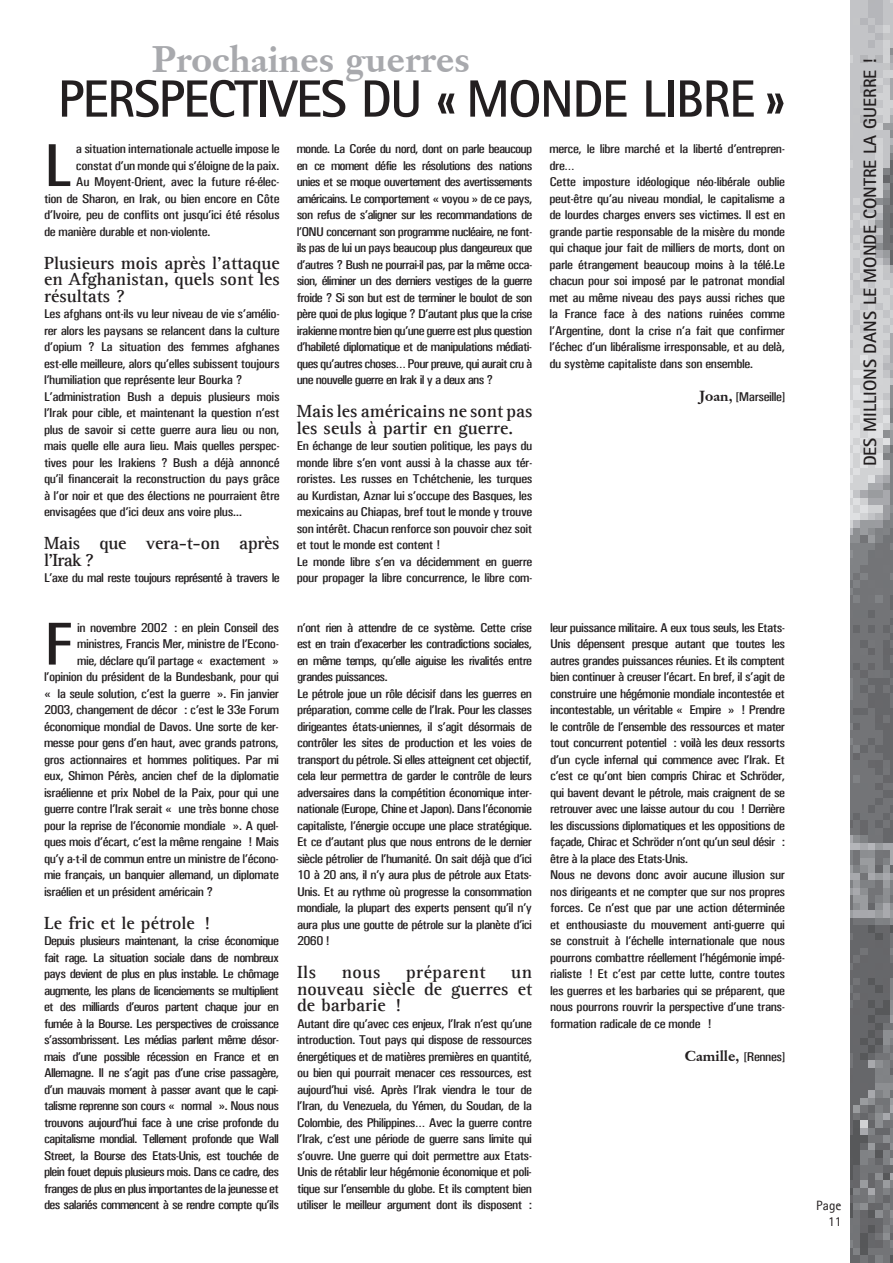
<style>
.page{position:relative;width:893px;height:1263px;background:#fff}
.page>*{position:absolute;margin:0;border:0;box-sizing:border-box;transform-origin:0 0}
.t1{font:60.75px "Univers Condensed";color:#231f20;scale:1.2 1}
.t2{font:700 52.5px "Rotis Sans Serif";letter-spacing:-.03em;color:#231f20}
.t3{font:700 36px "Janson S Si";color:#a8a9ad}
.t4{font:700 18px/16.5px "Rotis Serif";color:#231f20;text-align:justify}
.t5{font:700 18px "Rotis Sans Serif";color:#231f20}
.t6{font:700 14.25px "Janson S Si";color:#231f20}
.t7{font:13.5px/16.2px "Rotis Sans Serif";color:#231f20;text-align:right}
.t8{font:12.75px/16.5px "Univers Condensed";letter-spacing:-.035em;color:#231f20;scale:1.2 1}
.s1{font-family:"Janson S Si";font-weight:700;font-size:14.25px}
.s2{font-family:"Univers Condensed";font-weight:400;font-size:12.75px}
</style>
<div class="page">
<img style="left:851px;top:0;width:42px;height:1263px">
<h3 class="t3" style="left:152px;top:36px;width:319px">Prochaines guerres</h3>
<h2 class="t2" style="left:58px;top:66px;width:729px">PERSPECTIVES DU « MONDE LIBRE »</h2>
<h1 class="t1" style="left:44px;top:130px;width:25px">L</h1>
<p class="t8" style="left:76px;top:140px;width:171px">a situation internationale actuelle impose le</p>
<p class="t8" style="left:76px;top:157px;width:171px">constat d’un monde qui s’éloigne de la paix.</p>
<p class="t8" style="left:76px;top:173px;width:171px">Au Moyent-Orient, avec la future ré-élec-</p>
<p class="t8" style="left:44px;top:190px;width:198px">tion de Sharon, en Irak, ou bien encore en Côte</p>
<p class="t8" style="left:44px;top:206px;width:198px">d’Ivoire, peu de conflits ont jusqu’ici été résolus</p>
<p class="t8" style="left:44px;top:223px;width:140px">de manière durable et non-violente.</p>
<h3 class="t4" style="left:44px;top:255px;width:237px">Plusieurs mois après l’attaque en Afghanistan, quels sont les résultats ?</h3>
<p class="t8" style="left:44px;top:305px;width:198px">Les afghans ont-ils vu leur niveau de vie s’amélio&shy;rer alors les paysans se relancent dans la culture d’opium ? La situation des femmes afghanes est-elle meilleure, alors qu’elles subissent toujours l’humiliation que représente leur Bourka ?<br>L’administration Bush a depuis plusieurs mois l’Irak pour cible, et maintenant la question n’est plus de savoir si cette guerre aura lieu ou non, mais quelle elle aura lieu. Mais quelles perspec&shy;tives pour les Irakiens ? Bush a déjà annoncé qu’il financerait la reconstruction du pays grâce à l’or noir et que des élections ne pourraient être envisagées que d’ici deux ans voire plus...</p>
<h3 class="t4" style="left:44px;top:535px;width:237px">Mais que vera-t-on après l’Irak ?</h3>
<p class="t8" style="left:44px;top:569px;width:198px">L’axe du mal reste toujours représenté à travers le</p>
<h1 class="t1" style="left:44px;top:608px;width:26px">F</h1>
<p class="t8" style="left:77px;top:619px;width:170px">in novembre 2002 : en plein Conseil des</p>
<p class="t8" style="left:77px;top:635px;width:170px">ministres, Francis Mer, ministre de l’Econo-</p>
<p class="t8" style="left:77px;top:652px;width:170px">mie, déclare qu’il partage « exactement »</p>
<p class="t8" style="left:44px;top:668px;width:197px">l’opinion du président de la Bundesbank, pour qui</p>
<p class="t8" style="left:44px;top:685px;width:197px">« la seule solution, c’est la guerre ». Fin janvier</p>
<p class="t8" style="left:44px;top:701px;width:197px">2003, changement de décor : c’est le 33e Forum</p>
<p class="t8" style="left:44px;top:718px;width:197px">économique mondial de Davos. Une sorte de ker-</p>
<p class="t8" style="left:44px;top:734px;width:197px">messe pour gens d’en haut, avec grands patrons,</p>
<p class="t8" style="left:44px;top:751px;width:197px">gros actionnaires et hommes politiques. Par mi</p>
<p class="t8" style="left:44px;top:767px;width:197px">eux, Shimon Pérès, ancien chef de la diplomatie</p>
<p class="t8" style="left:44px;top:784px;width:197px">israélienne et prix Nobel de la Paix, pour qui une</p>
<p class="t8" style="left:44px;top:800px;width:197px">guerre contre l’Irak serait « une très bonne chose</p>
<p class="t8" style="left:44px;top:817px;width:197px">pour la reprise de l’économie mondiale ». A quel-</p>
<p class="t8" style="left:44px;top:833px;width:197px">ques mois d’écart, c’est la même rengaine ! Mais</p>
<p class="t8" style="left:44px;top:850px;width:197px">qu’y a-t-il de commun entre un ministre de l’écono-</p>
<p class="t8" style="left:44px;top:866px;width:197px">mie français, un banquier allemand, un diplomate</p>
<p class="t8" style="left:44px;top:883px;width:142px">israélien et un président américain ?</p>
<h3 class="t4" style="left:44px;top:915px;width:167px">Le fric et le pétrole !</h3>
<p class="t8" style="left:44px;top:932px;width:197px;text-align:justify">Depuis plusieurs maintenant, la crise économique fait rage. La situation sociale dans de nombreux pays devient de plus en plus instable. Le chômage augmente, les plans de licenciements se multiplient et des milliards d’euros partent chaque jour en fumée à la Bourse. Les perspectives de croissance s’assombrissent. Les médias parlent même désor&shy;mais d’une possible récession en France et en Allemagne. Il ne s’agit pas d’une crise passagère, d’un mauvais moment à passer avant que le capi&shy;talisme reprenne son cours « normal ». Nous nous trouvons aujourd’hui face à une crise profonde du capitalisme mondial. Tellement profonde que Wall Street, la Bourse des Etats-Unis, est touchée de plein fouet depuis plusieurs mois. Dans ce cadre, des franges de plus en plus importantes de la jeunesse et des salariés commencent à se rendre compte qu’ils</p>
<p class="t8" style="left:297px;top:140px;width:198px;text-align:justify">monde. La Corée du nord, dont on parle beaucoup en ce moment défie les résolutions des nations unies et se moque ouvertement des avertissements américains. Le comportement « voyou » de ce pays, son refus de s’aligner sur les recommandations de l’ONU concernant son programme nucléaire, ne font&shy;ils pas de lui un pays beaucoup plus dangeureux que d’autres ? Bush ne pourrai-il pas, par la même occa&shy;sion, éliminer un des derniers vestiges de la guerre froide ? Si son but est de terminer le boulot de son père quoi de plus logique ? D’autant plus que la crise irakienne montre bien qu’une guerre est plus question d’habileté diplomatique et de manipulations médiati&shy;ques qu’autres choses… Pour preuve, qui aurait cru à une nouvelle guerre en Irak il y a deux ans ?</p>
<h3 class="t4" style="left:297px;top:403px;width:237px">Mais les américains ne sont pas les seuls à partir en guerre.</h3>
<p class="t8" style="left:297px;top:437px;width:198px">En échange de leur soutien politique, les pays du monde libre s’en vont aussi à la chasse aux tér&shy;roristes. Les russes en Tchétchenie, les turques au Kurdistan, Aznar lui s’occupe des Basques, les mexicains au Chiapas, bref tout le monde y trouve son intérêt. Chacun renforce son pouvoir chez soit et tout le monde est content !<br>Le monde libre s’en va décidemment en guerre pour propager la libre concurrence, le libre com-</p>
<p class="t8" style="left:297px;top:619px;width:197px">n’ont rien à attendre de ce système. Cette crise est en train d’exacerber les contradictions sociales, en même temps, qu’elle aiguise les rivalités entre grandes puissances.<br>Le pétrole joue un rôle décisif dans les guerres en préparation, comme celle de l’Irak. Pour les classes dirigeantes états-uniennes, il s’agit désormais de contrôler les sites de production et les voies de transport du pétrole. Si elles atteignent cet objectif, cela leur permettra de garder le contrôle de leurs adversaires dans la compétition économique inter&shy;nationale (Europe, Chine et Japon). Dans l’économie capitaliste, l’énergie occupe une place stratégique.<br>Et ce d’autant plus que nous entrons de le dernier siècle pétrolier de l’humanité. On sait déjà que d’ici 10 à 20 ans, il n’y aura plus de pétrole aux Etats-Unis. Et au rythme où progresse la consommation mondiale, la plupart des experts pensent qu’il n’y aura plus une goutte de pétrole sur la planète d’ici 2060 !</p>
<h3 class="t4" style="left:297px;top:964px;width:21px">Ils</h3>
<h3 class="t4" style="left:342px;top:964px;width:40px">nous</h3>
<h3 class="t4" style="left:406px;top:964px;width:81px">préparent</h3>
<h3 class="t4" style="left:297px;top:964px;width:237px;text-indent:214px">un nouveau siècle de guerres et de barbarie !</h3>
<p class="t8" style="left:297px;top:1015px;width:197px;text-align:justify">Autant dire qu’avec ces enjeux, l’Irak n’est qu’une introduction. Tout pays qui dispose de ressources énergétiques et de matières premières en quantité, ou bien qui pourrait menacer ces ressources, est aujourd’hui visé. Après l’Irak viendra le tour de l’Iran, du Venezuela, du Yémen, du Soudan, de la Colombie, des Philippines… Avec la guerre contre l’Irak, c’est une période de guerre sans limite qui s’ouvre. Une guerre qui doit permettre aux Etats-Unis de rétablir leur hégémonie économique et poli&shy;tique sur l’ensemble du globe. Et ils comptent bien utiliser le meilleur argument dont ils disposent :</p>
<p class="t8" style="left:549px;top:140px;width:198px">merce, le libre marché et la liberté d’entrepren&shy;dre…<br>Cette imposture idéologique néo-libérale oublie peut-être qu’au niveau mondial, le capitalisme a de lourdes charges envers ses victimes. Il est en grande partie responsable de la misère du monde qui chaque jour fait de milliers de morts, dont on parle étrangement beaucoup moins à la télé.Le chacun pour soi imposé par le patronat mondial met au même niveau des pays aussi riches que la France face à des nations ruinées comme l’Argentine, dont la crise n’a fait que confirmer l’échec d’un libéralisme irresponsable, et au delà, du système capitaliste dans son ensemble.</p>
<p class="t8" style="left:699px;top:388px;width:73px"><span class="s1">Joan,</span> [Marseille]</p>
<p class="t8" style="left:550px;top:619px;width:197px">leur puissance militaire. A eux tous seuls, les Etats-Unis dépensent presque autant que toutes les autres grandes puissances réunies. Et ils comptent bien continuer à creuser l’écart. En bref, il s’agit de construire une hégémonie mondiale incontestée et incontestable, un véritable « Empire » ! Prendre le contrôle de l’ensemble des ressources et mater tout concurrent potentiel : voilà les deux ressorts d’un cycle infernal qui commence avec l’Irak. Et c’est ce qu’ont bien compris Chirac et Schröder, qui bavent devant le pétrole, mais craignent de se retrouver avec une laisse autour du cou ! Derrière les discussions diplomatiques et les oppositions de façade, Chirac et Schröder n’ont qu’un seul désir : être à la place des Etats-Unis.<br>Nous ne devons donc avoir aucune illusion sur nos dirigeants et ne compter que sur nos propres forces. Ce n’est que par une action déterminée et enthousiaste du mouvement anti-guerre qui se construit à l’échelle internationale que nous pourrons combattre réellement l’hégémonie impé&shy;rialiste ! Et c’est par cette lutte, contre toutes les guerres et les barbaries qui se préparent, que nous pourrons rouvrir la perspective d’une trans&shy;formation radicale de ce monde !</p>
<p class="t6" style="left:685px;top:1046px;width:102px">Camille, <span class="s2">[Rennes]</span></p>
<h3 class="t5" style="left:859px;top:466px;width:409px;rotate:-90deg">DES MILLIONS DANS LE MONDE CONTRE LA GUERRE !</h3>
<p class="t7" style="left:816px;top:1197px;width:27px">Page<br>11</p>
</div>
